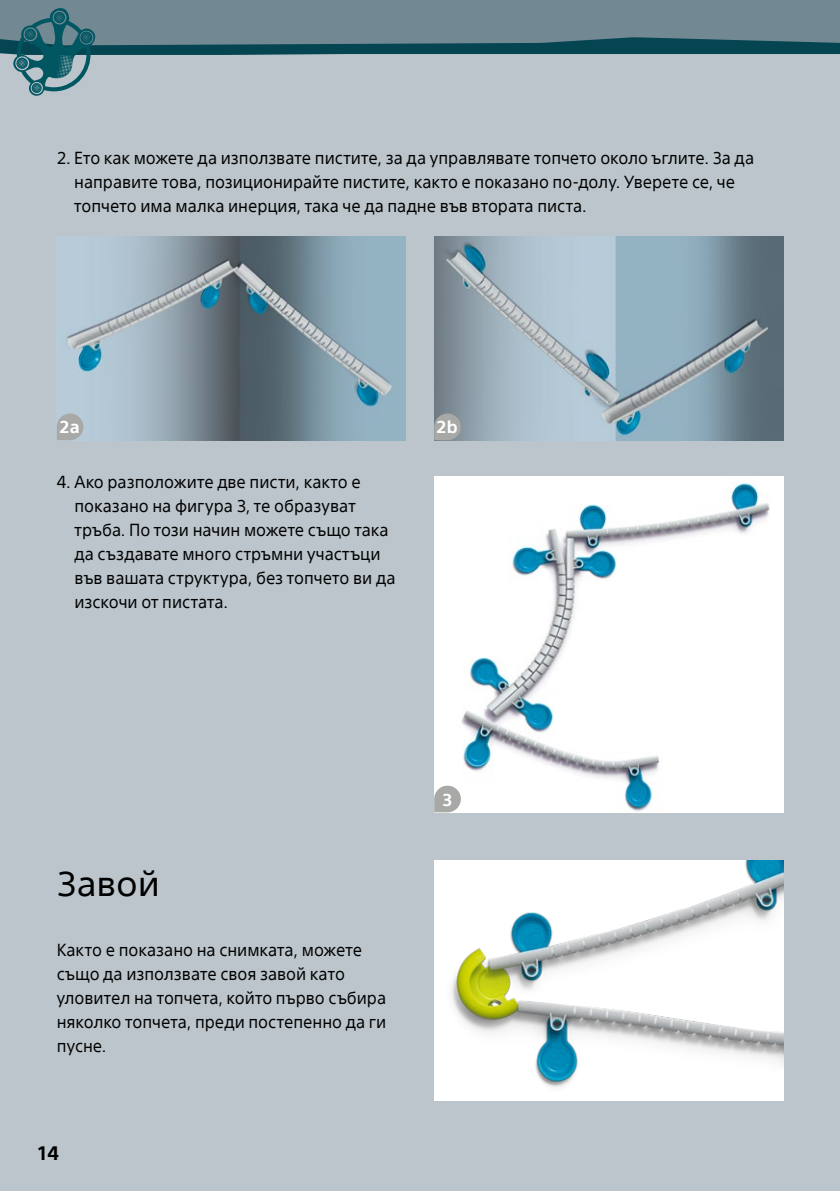
<style>
.page{position:relative;width:840px;height:1191px;background:#fff}
.page>*{position:absolute;margin:0;border:0;box-sizing:border-box;transform-origin:0 0}
.t1{font:34.2px "SST";color:#000;scale:1.05 1}
.t2{font:700 19px "SST";color:#000}
.t3{font:700 17.2px "SST";color:#fff}
.t4{font:17px/24px "SST";color:#000}
</style>
<div class="page">
<div style="left:0;top:0;width:839px;height:1191px;background:#bbc5cb"></div>
<img style="left:434px;top:860px;width:348px;height:240px">
<img style="left:434px;top:236px;width:348px;height:204px">
<img style="left:57px;top:236px;width:348px;height:204px">
<img style="left:434px;top:476px;width:348px;height:336px">
<svg style="left:0;top:51px;width:839px;height:4px;fill:#054551"></svg>
<svg style="left:0;top:0;width:839px;height:51px;background:#5f7d88"></svg>
<svg style="left:57px;top:413px;width:26px;height:27px"></svg>
<svg style="left:434px;top:785px;width:26px;height:27px"></svg>
<svg style="left:434px;top:413px;width:26px;height:27px"></svg>
<svg style="left:13px;top:7px;width:82px;height:89px"></svg>
<p class="t4" style="left:74px;top:146px;width:681px;text-indent:-17px">2. Ето как можете да използвате пистите, за да управлявате топчето около ъглите. За да направите това, позиционирайте пистите, както е показано по-долу. Уверете се, че топчето има малка инерция, така че да падне във втората писта.</p>
<p class="t3" style="left:59px;top:417px;width:22px">2a</p>
<p class="t4" style="left:74px;top:470px;width:322px;text-indent:-18px">4. Ако разположите две писти, както е показано на фигура 3, те образуват тръба. По този начин можете също така да създавате много стръмни участъци във вашата структура, без топчето ви да изскочи от пистата.</p>
<p class="t3" style="left:436px;top:417px;width:23px">2b</p>
<h1 class="t1" style="left:57px;top:864px;width:100px">Завой</h1>
<p class="t4" style="left:57px;top:938px;width:331px">Както е показано на снимката, можете също да използвате своя завой като уловител на топчета, който първо събира няколко топчета, преди постепенно да ги пусне.</p>
<p class="t2" style="left:37px;top:1142px;width:24px">14</p>
<p class="t3" style="left:442px;top:789px;width:12px">3</p>
</div>
